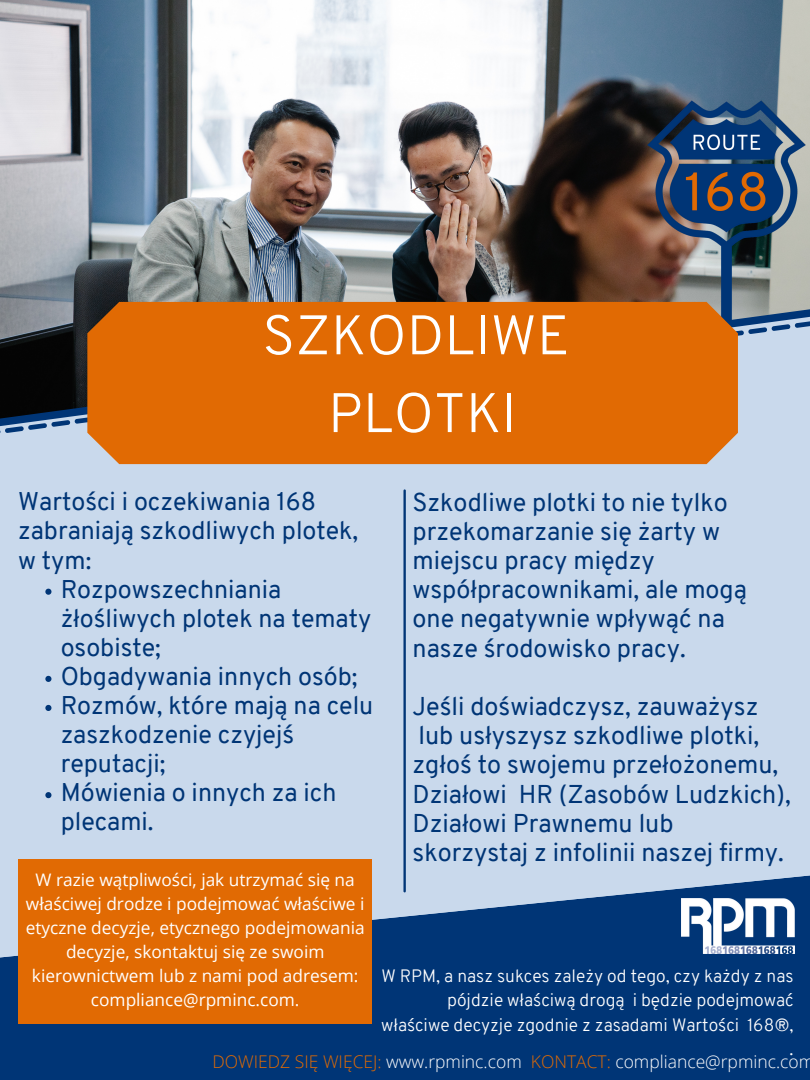
<style>
.page{position:relative;width:810px;height:1080px;background:#c9d9ec}
.page>*{position:absolute;margin:0;border:0;box-sizing:border-box;transform-origin:0 0}
.t1{font:300 55.62px/77.8px "Overpass";color:#fff;text-align:center}
.t2{font:25.12px/29.2px "Overpass";color:#003576}
.t3{font:25px/29.1px "Overpass";color:#003576}
.t4{font:300 17.5px/24.4px "Overpass";color:#fff;text-align:right}
.t5{font:300 17.5px "Open Sans";color:#fff}
.t6{font:17.31px/23.9px "Open Sans";color:#fff;text-align:center}
.s1{color:#e16a03}
</style>
<div class="page">
<img style="left:0;top:0;width:528px;height:302px">
<img style="left:528px;top:0;width:282px;height:302px">
<svg style="left:0;top:875px;width:810px;height:205px;background:#164682"></svg>
<hr style="left:403px;top:491px;width:3px;height:400px;background:#003576">
<svg style="left:0;top:303px;width:810px;height:15px;background:#7d8791"></svg>
<svg style="left:0;top:318px;width:810px;height:115px"></svg>
<div style="left:87px;top:302px;width:651px;height:162px;background:#e16a03"></div>
<div style="left:18px;top:859px;width:354px;height:164px;background:#e16a03"></div>
<img style="left:681px;top:899px;width:113px;height:54px">
<svg style="left:45px;top:589px;width:6px;height:6px"></svg>
<svg style="left:45px;top:676px;width:6px;height:6px"></svg>
<svg style="left:45px;top:705px;width:6px;height:6px"></svg>
<svg style="left:45px;top:792px;width:6px;height:6px"></svg>
<h1 class="t1" style="left:262px;top:301px;width:309px">SZKODLIWE<br>PLOTKI</h1>
<p class="t3" style="left:18px;top:490px;width:342px">Wartości i oczekiwania 168 zabraniają szkodliwych plotek, w tym:</p>
<p class="t2" style="left:413px;top:490px;width:336px">Szkodliwe plotki to nie tylko przekomarzanie się żarty w miejscu pracy między współpracownikami, ale mogą one negatywnie wpływąć na nasze środowisko pracy.</p>
<p class="t2" style="left:413px;top:694px;width:380px">Jeśli doświadczysz, zauważysz lub usłyszysz szkodliwe plotki, zgłoś to swojemu przełożonemu,<br>Działowi HR (Zasobów Ludzkich),<br>Działowi Prawnemu lub skorzystaj z infolinii naszej firmy.</p>
<p class="t3" style="left:61px;top:577px;width:314px">Rozpowszechniania żłośliwych plotek na tematy osobiste;<br>Obgadywania innych osób;<br>Rozmów, które mają na celu zaszkodzenie czyjejś reputacji;<br>Mówienia o innych za ich plecami.</p>
<p class="t6" style="left:26px;top:867px;width:341px">W razie wątpliwości, jak utrzymać się na właściwej drodze i podejmować właściwe i etyczne decyzje, etycznego podejmowania decyzje, skontaktuj się ze swoim kierownictwem lub z nami pod adresem: compliance@rpminc.com.</p>
<p class="t4" style="left:381px;top:965px;width:414px">W RPM, a nasz sukces zależy od tego, czy każdy z nas pójdzie właściwą drogą i będzie podejmować właściwe decyzje zgodnie z zasadami Wartości 168®, .</p>
<p class="t5" style="left:212px;top:1049px;width:603px"><span class="s1">DOWIEDZ SIĘ WIĘCEJ:</span> www.rpminc.com <span class="s1">KONTACT:</span> compliance@rpminc.com</p>
</div>
